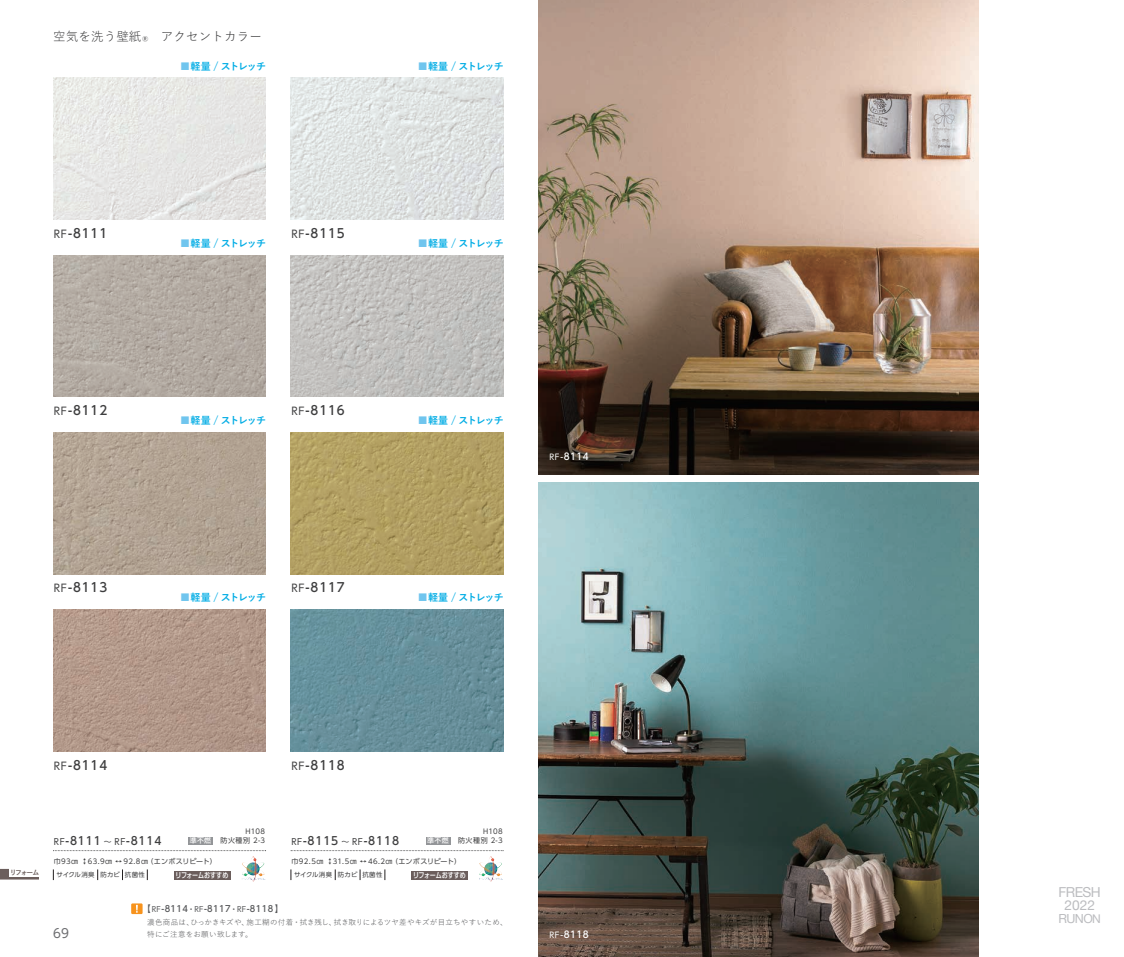
<style>
.page{position:relative;width:1124px;height:957px;background:#fff}
.page>*{position:absolute;margin:0;border:0;box-sizing:border-box;transform-origin:0 0}
.t1{font:13.75px/13.5px "Helvetica Neue";letter-spacing:-.04em;color:#bcbdc0;text-align:center}
.t2{font:500 12.5px "UD Shin Go C Oniz Pr 6 N";letter-spacing:.075em;color:#3e3e3f}
.t3{font:12.5px "Yu Go Pr 6 N";letter-spacing:.01em;color:#3e3e3f}
.t4{font:12.5px "Helvetica Neue";color:#bcbdc0}
.t5{font:12.5px "UD Shin Go C Oniz Pr 6 N";color:#6c6d70}
.t6{font:500 11.25px "UD Shin Go C Oniz Pr 6 N";letter-spacing:.075em;color:#3e3e3f}
.t7{font:700 10px "Yu Go Pr 6 N";letter-spacing:-.12em;color:#03ade5}
.t8{font:500 9.38px "UD Shin Go C Oniz Pr 6 N";letter-spacing:.05em;color:#fff}
.t9{font:500 8.75px "UD Shin Go C Oniz Pr 6 N";letter-spacing:.05em;color:#57585a}
.t10{font:7.5px/11.2px "Yu Go Pr 6 N";letter-spacing:.03em;color:#57585a}
.t11{font:500 7.5px "UD Shin Go C Oeiz Pr 6 N";color:#fff}
.t12{font:7px "UD Shin Go Pro";letter-spacing:.03em;color:#3e3e3f}
.t13{font:7px/9.6px "UD Shin Go Pro";letter-spacing:.065em;color:#3e3e3f;text-align:right}
.t14{font:700 6.88px "Yu Go Pr 6 N";letter-spacing:-.175em;color:#6b5e5c}
.t15{font:6.38px "UD Shin Go Pro";letter-spacing:.05em;color:#3e3e3f}
.s1{font-family:"UD Shin Go Pro";font-size:5.75px}
.s2{font-family:"Hira Kaku Pro W6";font-weight:400;color:#70c5ee}
.s3{font-weight:400;font-size:10.62px}
.s4{font-weight:400;font-size:8.12px}
.s5{font-weight:400;font-size:8.75px}
.s6{font-weight:500;font-size:6.88px;color:#fff}
.s7{font-family:"UD Shin Go Pro";font-weight:400}
.s8{font-weight:400;font-size:7.5px}
.s9{font-size:12px}
</style>
<div class="page">
<svg style="left:53px;top:850px;width:213px;height:1px"></svg>
<svg style="left:291px;top:850px;width:213px;height:1px"></svg>
<div style="left:131px;top:903px;width:11px;height:11px;background:#f7931d"></div>
<svg style="left:136px;top:904px;width:2px;height:8px"></svg>
<img style="left:242px;top:857px;width:13px;height:19px">
<img style="left:479px;top:857px;width:13px;height:19px">
<div style="left:174px;top:870px;width:56px;height:9px;background:#6b5e5c"></div>
<div style="left:411px;top:870px;width:57px;height:9px;background:#6b5e5c"></div>
<div style="left:188px;top:837px;width:25px;height:7px;background:#939598"></div>
<div style="left:425px;top:837px;width:25px;height:7px;background:#939598"></div>
<svg style="left:0;top:869px;width:39px;height:10px"></svg>
<div style="left:9px;top:868px;width:30px;height:9px;background:#fff"></div>
<img style="left:53px;top:78px;width:213px;height:142px">
<img style="left:291px;top:78px;width:212px;height:142px">
<img style="left:53px;top:255px;width:213px;height:142px">
<img style="left:291px;top:255px;width:212px;height:142px">
<img style="left:53px;top:432px;width:213px;height:142px">
<img style="left:291px;top:432px;width:212px;height:142px">
<img style="left:53px;top:609px;width:213px;height:142px">
<img style="left:291px;top:609px;width:212px;height:142px">
<img style="left:539px;top:0;width:439px;height:475px">
<img style="left:539px;top:482px;width:439px;height:475px">
<p class="t3" style="left:53px;top:25px;width:210px">空気を洗う壁紙<span class="s1">Ⓡ</span>　アクセントカラー</p>
<p class="t7" style="left:180px;top:60px;width:88px"><span class="s2">■</span>軽量 / ストレッチ</p>
<p class="t7" style="left:417px;top:60px;width:87px"><span class="s2">■</span>軽量 / ストレッチ</p>
<p class="t2" style="left:54px;top:223px;width:55px"><span class="s3">RF</span>-8111</p>
<p class="t2" style="left:291px;top:223px;width:55px"><span class="s3">RF</span>-8115</p>
<p class="t7" style="left:180px;top:238px;width:88px"><span class="s2">■</span>軽量 / ストレッチ</p>
<p class="t7" style="left:417px;top:238px;width:87px"><span class="s2">■</span>軽量 / ストレッチ</p>
<p class="t2" style="left:54px;top:400px;width:55px"><span class="s3">RF</span>-8112</p>
<p class="t2" style="left:291px;top:400px;width:55px"><span class="s3">RF</span>-8116</p>
<p class="t7" style="left:180px;top:415px;width:88px"><span class="s2">■</span>軽量 / ストレッチ</p>
<p class="t7" style="left:417px;top:415px;width:87px"><span class="s2">■</span>軽量 / ストレッチ</p>
<p class="t8" style="left:549px;top:448px;width:41px"><span class="s4">RF</span><span class="s5">-</span>8114</p>
<p class="t2" style="left:54px;top:577px;width:55px"><span class="s3">RF</span>-8113</p>
<p class="t2" style="left:291px;top:577px;width:55px"><span class="s3">RF</span>-8117</p>
<p class="t7" style="left:180px;top:592px;width:88px"><span class="s2">■</span>軽量 / ストレッチ</p>
<p class="t7" style="left:417px;top:592px;width:87px"><span class="s2">■</span>軽量 / ストレッチ</p>
<p class="t2" style="left:54px;top:755px;width:55px"><span class="s3">RF</span>-8114</p>
<p class="t2" style="left:291px;top:755px;width:55px"><span class="s3">RF</span>-8118</p>
<p class="t14" style="left:10px;top:868px;width:31px">リフォーム</p>
<p class="t13" style="left:190px;top:826px;width:77px">　H108<br><span class="s6">準不燃</span>　防火種別 2-3</p>
<p class="t13" style="left:427px;top:826px;width:77px">　H108<br><span class="s6">準不燃</span>　防火種別 2-3</p>
<p class="t6" style="left:54px;top:831px;width:109px"><span class="s5">RF</span>-8111 <span class="s5">〜 RF</span>-8114</p>
<p class="t6" style="left:291px;top:831px;width:109px"><span class="s5">RF</span>-8115 <span class="s5">〜 RF</span>-8118</p>
<p class="t12" style="left:54px;top:855px;width:164px">巾93㎝ ↕63.9㎝ ↕ 92.8㎝（エンボスリピート）</p>
<p class="t12" style="left:291px;top:855px;width:171px">巾92.5㎝ ↕31.5㎝ ↕ 46.2㎝（エンボスリピート）</p>
<p class="t11" style="left:175px;top:869px;width:54px">リフォームおすすめ</p>
<p class="t11" style="left:413px;top:869px;width:54px">リフォームおすすめ</p>
<p class="t15" style="left:56px;top:869px;width:90px">サイクル消臭 防カビ 抗菌性</p>
<p class="t15" style="left:294px;top:869px;width:90px">サイクル消臭 防カビ 抗菌性</p>
<p class="t5" style="left:53px;top:923px;width:17px">69</p>
<p class="t9" style="left:146px;top:902px;width:138px"><span class="s7">【</span><span class="s8">RF</span>-8114<span class="s8">・RF</span>-8117<span class="s8">・RF</span>-8118 <span class="s7">】</span></p>
<p class="t10" style="left:147px;top:916px;width:362px">濃色商品は、ひっかきキズや、施工糊の付着・拭き残し、拭き取りによるツヤ差やキズが目立ちやすいため、特にご注意をお願い致します。</p>
<p class="t8" style="left:549px;top:927px;width:41px"><span class="s4">RF</span><span class="s5">-</span>8118</p>
<h1 class="t1" style="left:1058px;top:886px;width:44px">FRESH<br>2022</h1>
<p class="t4" style="left:1058px;top:910px;width:44px">RUNO<span class="s9">N</span></p>
</div>
